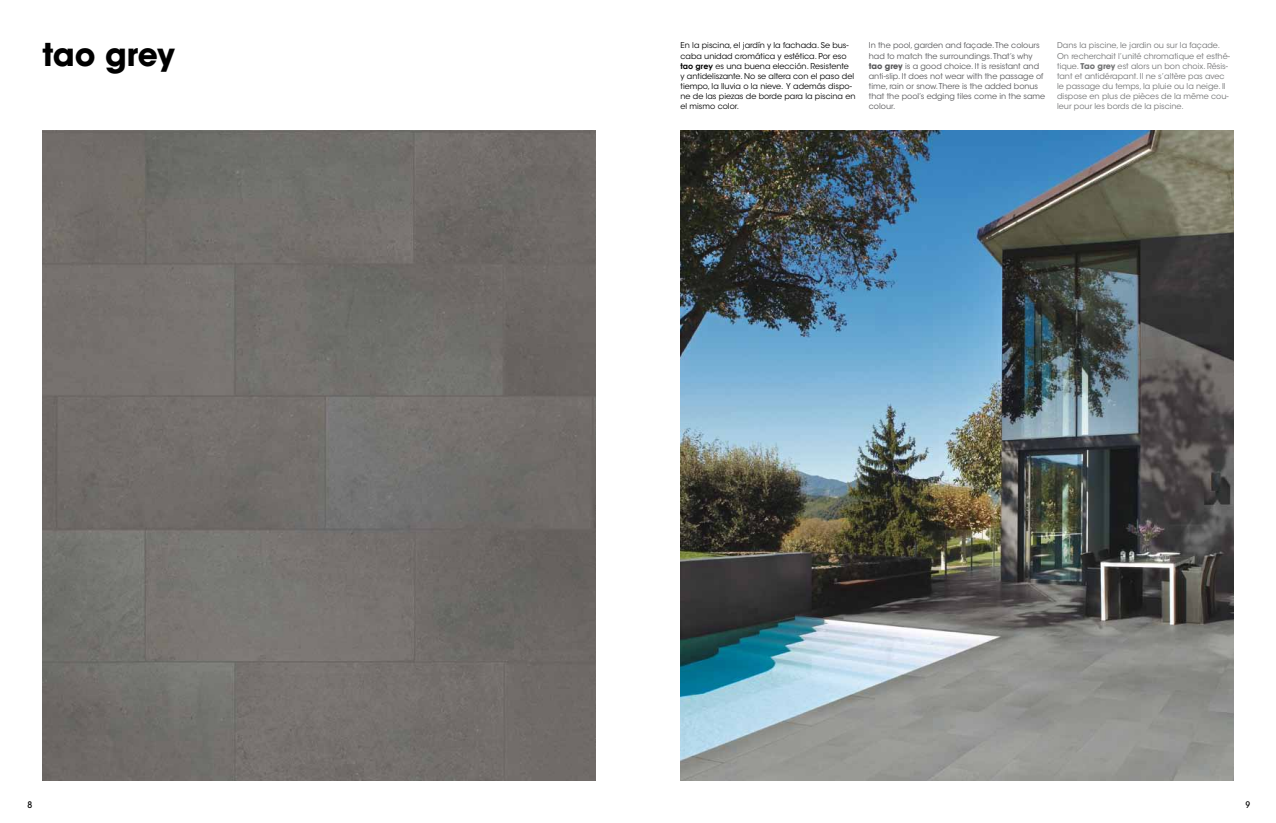
<style>
.page{position:relative;width:1276px;height:823px;background:#fff}
.page>*{position:absolute;margin:0;border:0;box-sizing:border-box;transform-origin:0 0}
.t1{font:700 31.2px "ITC Avant Garde Std";letter-spacing:-.015em;color:#000}
.t2{font:500 condensed 9px "ITC Avant Garde Std";color:#000}
.t3{font:8px/10px "ITC Avant Garde Std";color:#737475}
.t4{font:8px/10px "ITC Avant Garde Std";color:#000}
.t5{font:8px/10px "ITC Avant Garde Std";color:#58585a}
.s1{font-family:"Century Gothic";font-weight:700}
.s2{font-weight:700}
</style>
<div class="page">
<img style="left:680px;top:130px;width:553px;height:650px">
<img style="left:43px;top:130px;width:552px;height:650px">
<h1 class="t1" style="left:43px;top:34px;width:134px">tao grey</h1>
<p class="t4" style="left:680px;top:41px;width:176px">En la piscina, el jardín y la fachada. Se bus&shy;caba unidad cromática y estética. Por eso <span class="s1">tao grey</span> es una buena elección. Resistente<br>y antideliszante. No se altera con el paso del tiempo, la lluvia o la nieve. Y además dispo&shy;ne de las piezas de borde para la piscina en el mismo color.</p>
<p class="t5" style="left:869px;top:41px;width:178px">In the pool, garden and façade. The colours had to match the surroundings. That’s why <span class="s2">tao grey</span> is a good choice. It is resistant and anti-slip. It does not wear with the passage of time, rain or snow. There is the added bonus that the pool’s edging tiles come in the same colour.</p>
<p class="t3" style="left:1057px;top:41px;width:174px">Dans la piscine, le jardin ou sur la façade.<br>On recherchait l’unité chromatique et esthé&shy;tique. <span class="s2">Tao grey</span> est alors un bon choix. Résis&shy;tant et antidérapant. Il ne s’altère pas avec le passage du temps, la pluie ou la neige. Il dispose en plus de pièces de la même cou&shy;leur pour les bords de la piscine.</p>
<p class="t2" style="left:27px;top:798px;width:6px">8</p>
<p class="t2" style="left:1245px;top:798px;width:6px">9</p>
</div>
